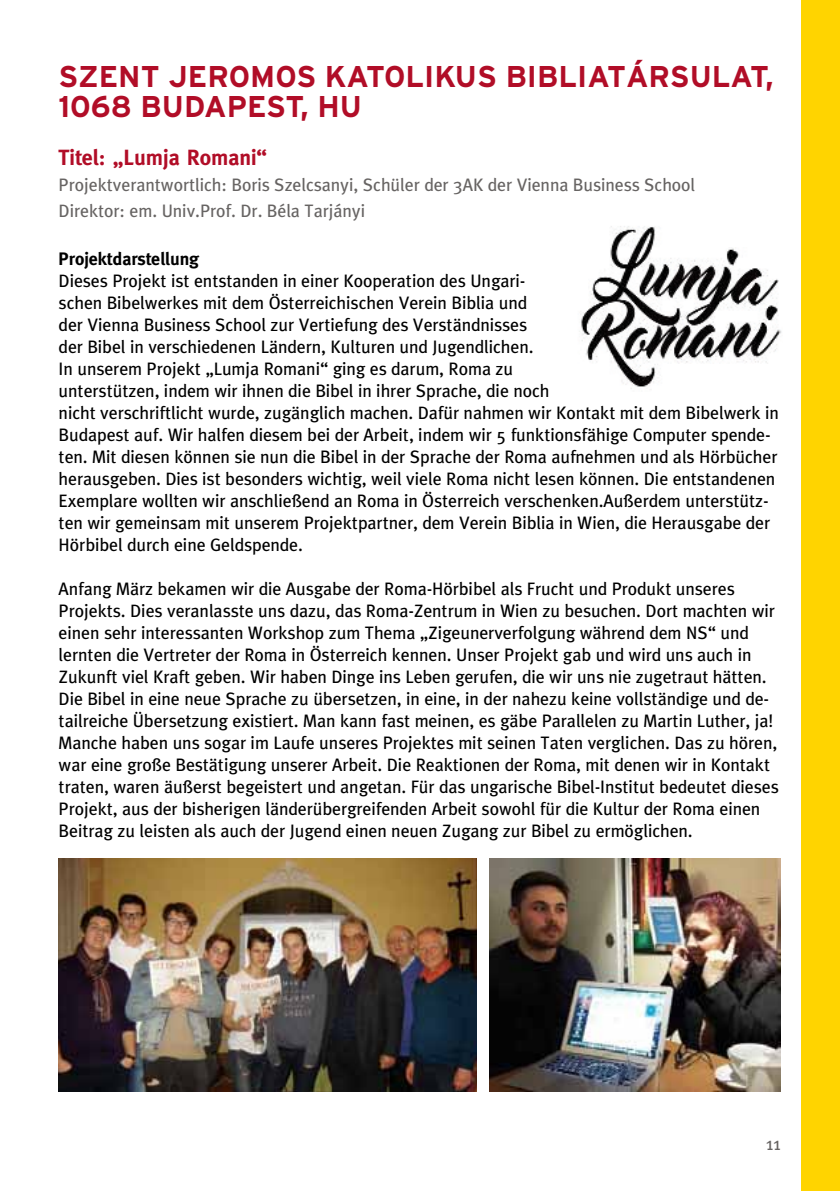
<style>
.page{position:relative;width:840px;height:1191px;background:#fff}
.page>*{position:absolute;margin:0;border:0;box-sizing:border-box;transform-origin:0 0}
.t1{font:700 30px/30px "Interstate";color:#b10d27}
.t2{font:700 22px "Meta";color:#b10d27}
.t3{font:18px/22px "Meta";color:#000}
.t4{font:18px/26px "Meta";color:#676463}
.t5{font:700 18px "Meta";color:#000}
</style>
<div class="page">
<div style="left:800px;top:0;width:39px;height:1191px;background:#ffd400"></div>
<img style="left:579px;top:226px;width:203px;height:163px">
<img style="left:489px;top:858px;width:291px;height:233px">
<img style="left:58px;top:858px;width:418px;height:233px">
<h1 class="t1" style="left:59px;top:61px;width:716px">SZENT JEROMOS KATOLIKUS BIBLIATÁRSULAT,<br>1068 BUDAPEST, HU</h1>
<p class="t2" style="left:59px;top:144px;width:210px">Titel: „Lumja Romani“</p>
<p class="t4" style="left:59px;top:171px;width:637px">Projektverantwortlich: Boris Szelcsanyi, Schüler der 3AK der Vienna Business School<br>Direktor: em. Univ.Prof. Dr. Béla Tarjányi</p>
<p class="t5" style="left:59px;top:248px;width:142px">Projektdarstellung</p>
<p class="t3" style="left:59px;top:269px;width:721px">Dieses Projekt ist entstanden in einer Kooperation des Ungari-<br>schen Bibelwerkes mit dem Österreichischen Verein Biblia und<br>der Vienna Business School zur Vertiefung des Verständnisses<br>der Bibel in verschiedenen Ländern, Kulturen und Jugendlichen.<br>In unserem Projekt „Lumja Romani“ ging es darum, Roma zu<br>unterstützen, indem wir ihnen die Bibel in ihrer Sprache, die noch<br>nicht verschriftlicht wurde, zugänglich machen. Dafür nahmen wir Kontakt mit dem Bibelwerk in Budapest auf. Wir halfen diesem bei der Arbeit, indem wir 5 funktionsfähige Computer spende&shy;ten. Mit diesen können sie nun die Bibel in der Sprache der Roma aufnehmen und als Hörbücher herausgeben. Dies ist besonders wichtig, weil viele Roma nicht lesen können. Die entstandenen Exemplare wollten wir anschließend an Roma in Österreich verschenken.Außerdem unterstütz&shy;ten wir gemeinsam mit unserem Projektpartner, dem Verein Biblia in Wien, die Herausgabe der Hörbibel durch eine Geldspende.</p>
<p class="t3" style="left:59px;top:577px;width:721px">Anfang März bekamen wir die Ausgabe der Roma-Hörbibel als Frucht und Produkt unseres Projekts. Dies veranlasste uns dazu, das Roma-Zentrum in Wien zu besuchen. Dort machten wir einen sehr interessanten Workshop zum Thema „Zigeunerverfolgung während dem NS“ und lernten die Vertreter der Roma in Österreich kennen. Unser Projekt gab und wird uns auch in Zukunft viel Kraft geben. Wir haben Dinge ins Leben gerufen, die wir uns nie zugetraut hätten.<br>Die Bibel in eine neue Sprache zu übersetzen, in eine, in der nahezu keine vollständige und de&shy;tailreiche Übersetzung existiert. Man kann fast meinen, es gäbe Parallelen zu Martin Luther, ja!<br>Manche haben uns sogar im Laufe unseres Projektes mit seinen Taten verglichen. Das zu hören, war eine große Bestätigung unserer Arbeit. Die Reaktionen der Roma, mit denen wir in Kontakt traten, waren äußerst begeistert und angetan. Für das ungarische Bibel-Institut bedeutet dieses Projekt, aus der bisherigen länderübergreifenden Arbeit sowohl für die Kultur der Roma einen Beitrag zu leisten als auch der Jugend einen neuen Zugang zur Bibel zu ermöglichen.</p>
<p class="t4" style="left:765px;top:1130px;width:16px">11</p>
</div>
